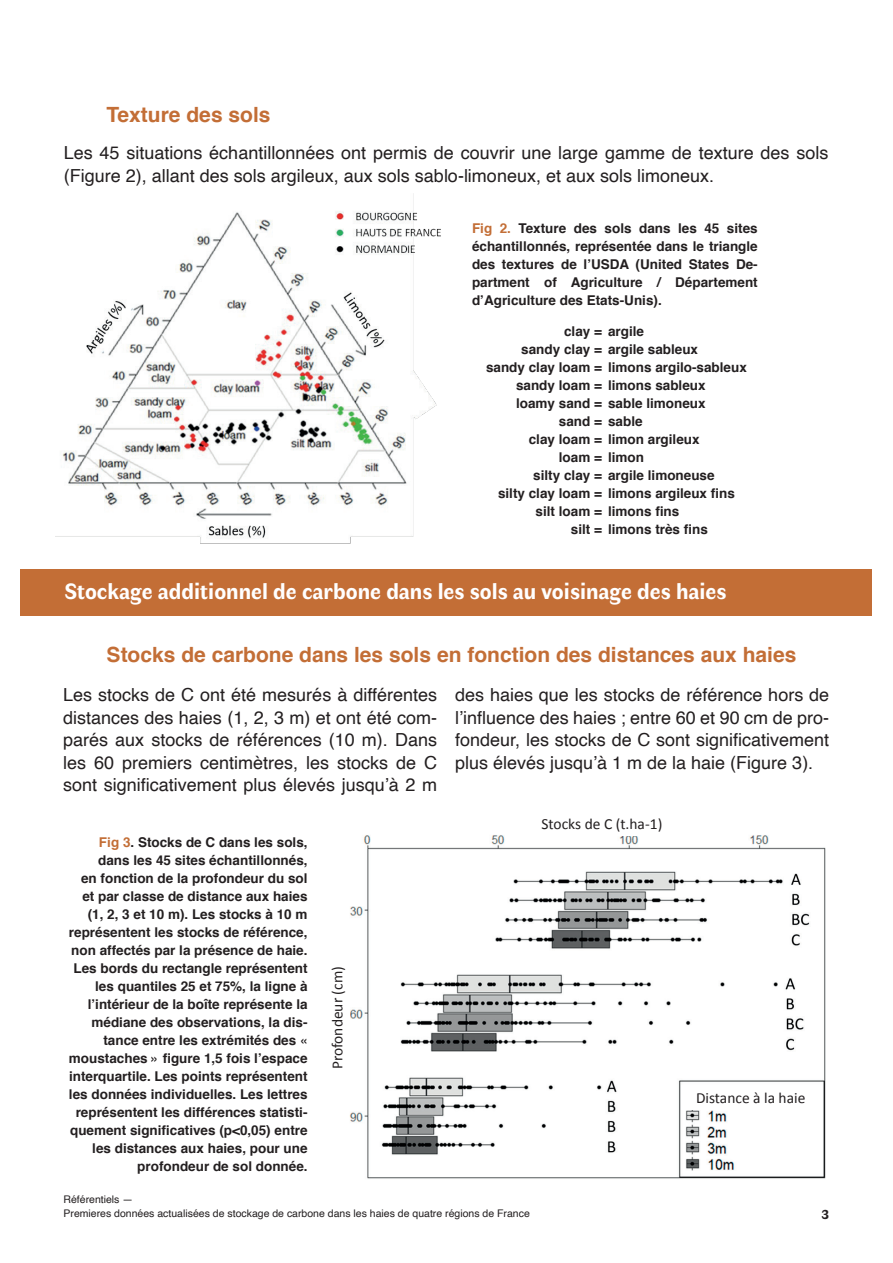
<style>
.page{position:relative;width:893px;height:1263px;background:#fff}
.page>*{position:absolute;margin:0;border:0;box-sizing:border-box;transform-origin:0 0}
.t1{font:700 22.5px "Faune Text";color:#fff}
.t2{font:700 21px "Helvetica";color:#c36e36}
.t3{font:18px/22.5px "Helvetica";color:#231f20;text-align:justify}
.t4{font:15.45px "Calibri";color:#231f20}
.t5{font:700 13.5px/18px "Helvetica";color:#231f20;text-align:right}
.t6{font:700 13.5px "Faune Text";color:#231f20}
.t7{font:10.5px/14.5px "Helvetica";color:#231f20}
.s1{color:#c36e36}
</style>
<div class="page">
<img style="left:56px;top:193px;width:385px;height:351px">
<img style="left:349px;top:835px;width:477px;height:344px">
<div style="left:516px;top:811px;width:172px;height:25px;background:#fff"></div>
<div style="left:325px;top:932px;width:25px;height:172px;background:#fff"></div>
<div style="left:681px;top:1085px;width:140px;height:25px;background:#fff"></div>
<div style="left:21px;top:569px;width:851px;height:46px;background:#c36e36"></div>
<h2 class="t2" style="left:106px;top:98px;width:166px">Texture des sols</h2>
<h3 class="t3" style="left:64px;top:142px;width:766px">Les 45 situations échantillonnées ont permis de couvrir une large gamme de texture des sols (Figure 2), allant des sols argileux, aux sols sablo-limoneux, et aux sols limoneux.</h3>
<p class="t5" style="left:472px;top:219px;width:287px;text-align:justify"><span class="s1">Fig 2.</span> Texture des sols dans les 45 sites échantillonnés, représentée dans le triangle des textures de l’USDA (United States De&shy;partment of Agriculture / Département d’Agriculture des Etats-Unis).</p>
<p class="t5" style="left:608px;top:322px;width:140px;text-align:left">argile<br>argile sableux<br>limons argilo-sableux limons sableux<br>sable limoneux<br>sable<br>limon argileux<br>limon<br>argile limoneuse limons argileux fins limons fins<br>limons très fins</p>
<p class="t5" style="left:486px;top:322px;width:117px">clay =<br>sandy clay = sandy clay loam = sandy loam = loamy sand = sand =<br>clay loam =<br>loam =<br>silty clay =<br>silty clay loam = silt loam =<br>silt =</p>
<h1 class="t1" style="left:64px;top:576px;width:664px">Stockage additionnel de carbone dans les sols au voisinage des haies</h1>
<h2 class="t2" style="left:107px;top:638px;width:691px">Stocks de carbone dans les sols en fonction des distances aux haies</h2>
<h3 class="t3" style="left:63px;top:684px;width:376px">Les stocks de C ont été mesurés à différentes distances des haies (1, 2, 3 m) et ont été com&shy;parés aux stocks de références (10 m). Dans les 60 premiers centimètres, les stocks de C sont significativement plus élevés jusqu’à 2 m</h3>
<h3 class="t3" style="left:455px;top:684px;width:376px">des haies que les stocks de référence hors de l’influence des haies ; entre 60 et 90 cm de pro&shy;fondeur, les stocks de C sont significativement plus élevés jusqu’à 1 m de la haie (Figure 3).</h3>
<p class="t5" style="left:69px;top:833px;width:240px"><span class="s1">Fig 3</span>. Stocks de C dans les sols, dans les 45 sites échantillonnés,<br>en fonction de la profondeur du sol et par classe de distance aux haies (1, 2, 3 et 10 m). Les stocks à 10 m représentent les stocks de référence, non affectés par la présence de haie.<br>Les bords du rectangle représentent les quantiles 25 et 75%, la ligne à l’intérieur de la boîte représente la médiane des observations, la dis&shy;tance entre les extrémités des « moustaches » figure 1,5 fois l’espace interquartile. Les points représentent les données individuelles. Les lettres représentent les différences statisti&shy;quement significatives (p&lt;0,05) entre les distances aux haies, pour une profondeur de sol donnée.</p>
<p class="t7" style="left:64px;top:1192px;width:468px">Référentiels —<br>Premieres données actualisées de stockage de carbone dans les haies de quatre régions de France</p>
<p class="t4" style="left:328px;top:1069px;width:104px;rotate:-90deg">Profondeur (cm)</p>
<p class="t4" style="left:541px;top:814px;width:122px">Stocks de C (t.ha-1)</p>
<p class="t4" style="left:696px;top:1088px;width:111px">Distance à la haie</p>
<p class="t6" style="left:821px;top:1205px;width:9px">3</p>
</div>
